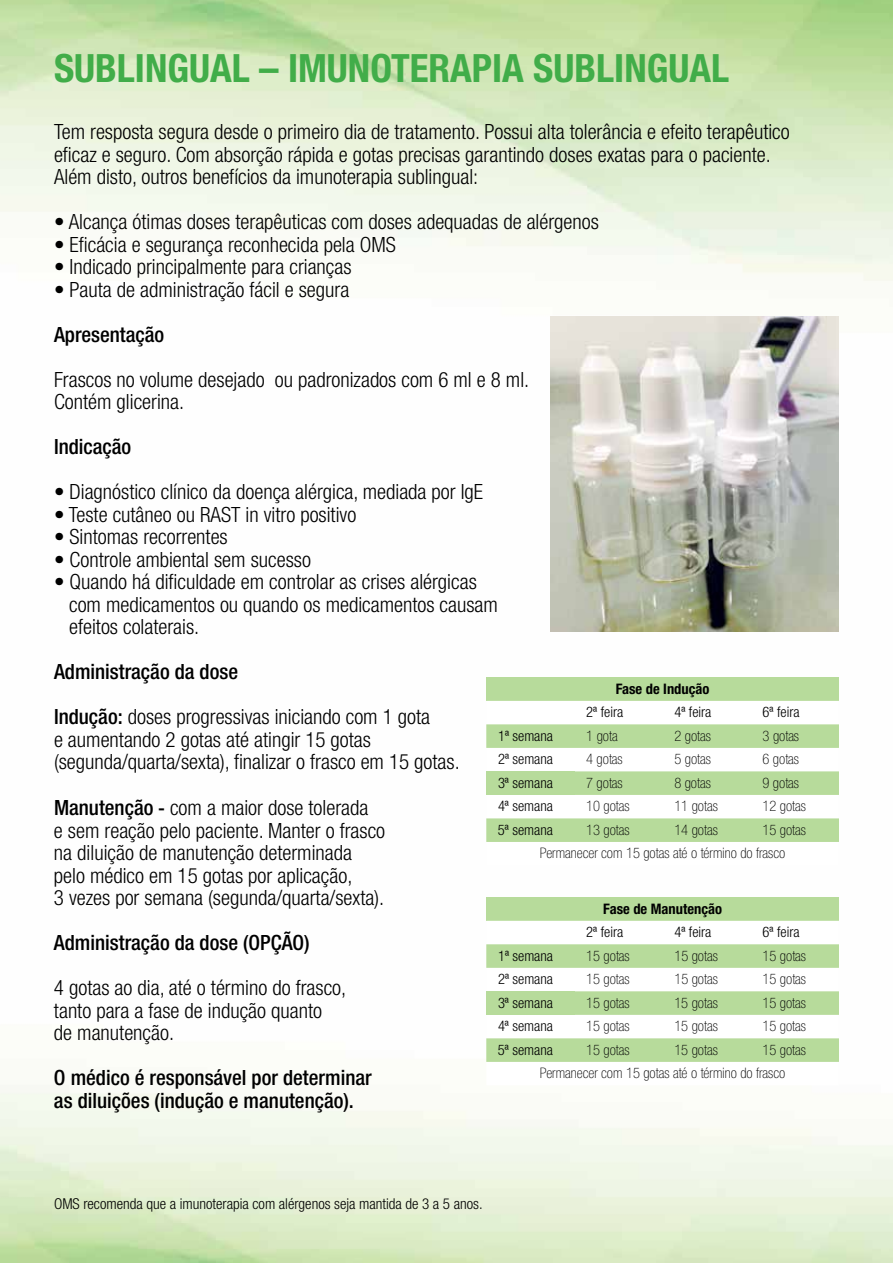
<style>
.page{position:relative;width:893px;height:1263px;background:#fff}
.page>*{position:absolute;margin:0;border:0;box-sizing:border-box;transform-origin:0 0}
.t1{font:700 condensed 39px "Helvetica Neue LT Std";color:#41ad49}
.t2{font:300 condensed 21px/22.5px "Helvetica Neue LT Std";color:#000}
.t3{font:500 condensed 21px/22.5px "Helvetica Neue LT Std";color:#000}
.t4{font:300 condensed 15px "Helvetica Neue LT Std";color:#000}
.t5{font:100 condensed 14.55px/23.5px "Helvetica Neue LT Std";color:#000}
.t6{font:300 condensed 14.55px "Helvetica Neue LT Std";color:#000}
.t7{font:700 condensed 14.55px "Helvetica Neue LT Std";color:#000}
.s1{font-weight:500}
.s2{font-weight:500;font-size:19.5px}
</style>
<div class="page">
<img style="left:0;top:0;width:893px;height:1263px">
<div style="left:486px;top:677px;width:353px;height:24px;background:#b7db9b"></div>
<svg style="left:486px;top:701px;width:353px;height:164px"></svg>
<svg style="left:486px;top:724px;width:353px;height:118px"></svg>
<div style="left:486px;top:771px;width:88px;height:24px;background:#b7db9b"></div>
<div style="left:486px;top:897px;width:353px;height:24px;background:#b7db9b"></div>
<svg style="left:486px;top:921px;width:353px;height:164px"></svg>
<svg style="left:486px;top:944px;width:353px;height:118px"></svg>
<div style="left:486px;top:991px;width:88px;height:24px;background:#b7db9b"></div>
<img style="left:550px;top:316px;width:289px;height:315px">
<h1 class="t1" style="left:54px;top:44px;width:677px">SUBLINGUAL – IMUNOTERAPIA SUBLINGUAL</h1>
<p class="t2" style="left:54px;top:121px;width:737px">Tem resposta segura desde o primeiro dia de tratamento. Possui alta tolerância e efeito terapêutico eficaz e seguro. Com absorção rápida e gotas precisas garantindo doses exatas para o paciente.<br>Além disto, outros benefícios da imunoterapia sublingual:</p>
<p class="t2" style="left:54px;top:211px;width:546px">• Alcança ótimas doses terapêuticas com doses adequadas de alérgenos</p>
<p class="t2" style="left:54px;top:233px;width:343px">• Eficácia e segurança reconhecida pela OMS</p>
<p class="t2" style="left:54px;top:255px;width:299px">• Indicado principalmente para crianças</p>
<p class="t2" style="left:54px;top:278px;width:297px">• Pauta de administração fácil e segura</p>
<p class="t3" style="left:54px;top:323px;width:112px">Apresentação</p>
<p class="t2" style="left:54px;top:368px;width:477px">Frascos no volume desejado ou padronizados com 6 ml e 8 ml.<br>Contém glicerina.</p>
<p class="t3" style="left:54px;top:435px;width:79px">Indicação</p>
<p class="t2" style="left:54px;top:480px;width:431px">• Diagnóstico clínico da doença alérgica, mediada por IgE</p>
<p class="t2" style="left:54px;top:503px;width:304px">• Teste cutâneo ou RAST in vitro positivo</p>
<p class="t2" style="left:54px;top:525px;width:175px">• Sintomas recorrentes</p>
<p class="t2" style="left:54px;top:548px;width:258px">• Controle ambiental sem sucesso</p>
<p class="t2" style="left:69px;top:570px;width:430px;text-indent:-15px">• Quando há dificuldade em controlar as crises alérgicas com medicamentos ou quando os medicamentos causam efeitos colaterais.</p>
<p class="t2" style="left:54px;top:649px;width:378px;line-height:45px"><span class="s1">Administração da dose<br>Indução:</span> doses progressivas iniciando com 1 gota</p>
<p class="t2" style="left:54px;top:728px;width:407px">e aumentando 2 gotas até atingir 15 gotas (segunda/quarta/sexta), finalizar o frasco em 15 gotas.</p>
<p class="t2" style="left:54px;top:796px;width:333px"><span class="s1">Manutenção</span> <span class="s2">-</span> com a maior dose tolerada<br>e sem reação pelo paciente. Manter o frasco na diluição de manutenção determinada pelo médico em 15 gotas por aplicação,<br>3 vezes por semana (segunda/quarta/sexta).</p>
<p class="t3" style="left:54px;top:931px;width:257px">Administração da dose (OPÇÃO)</p>
<p class="t2" style="left:54px;top:976px;width:294px">4 gotas ao dia, até o término do frasco, tanto para a fase de indução quanto<br>de manutenção.</p>
<p class="t3" style="left:54px;top:1066px;width:319px">O médico é responsável por determinar as diluições (indução e manutenção).</p>
<p class="t7" style="left:616px;top:680px;width:95px">Fase de Indução</p>
<p class="t6" style="left:586px;top:704px;width:39px">2ª feira</p>
<p class="t6" style="left:674px;top:704px;width:39px">4ª feira</p>
<p class="t6" style="left:763px;top:704px;width:39px">6ª feira</p>
<p class="t6" style="left:498px;top:727px;width:57px">1ª semana</p>
<p class="t5" style="left:586px;top:724px;width:33px">1 gota</p>
<p class="t5" style="left:674px;top:724px;width:38px">2 gotas</p>
<p class="t5" style="left:762px;top:724px;width:38px">3 gotas</p>
<p class="t6" style="left:498px;top:751px;width:57px">2ª semana</p>
<p class="t5" style="left:586px;top:747px;width:38px">4 gotas</p>
<p class="t5" style="left:674px;top:747px;width:38px">5 gotas</p>
<p class="t5" style="left:762px;top:747px;width:38px">6 gotas</p>
<p class="t6" style="left:498px;top:774px;width:57px">3ª semana</p>
<p class="t5" style="left:586px;top:771px;width:38px">7 gotas</p>
<p class="t5" style="left:674px;top:771px;width:38px">8 gotas</p>
<p class="t5" style="left:762px;top:771px;width:38px">9 gotas</p>
<p class="t6" style="left:498px;top:798px;width:57px">4ª semana</p>
<p class="t5" style="left:586px;top:794px;width:45px">10 gotas</p>
<p class="t5" style="left:674px;top:794px;width:45px">11 gotas</p>
<p class="t5" style="left:762px;top:794px;width:45px">12 gotas</p>
<p class="t6" style="left:498px;top:821px;width:57px">5ª semana</p>
<p class="t5" style="left:586px;top:818px;width:45px">13 gotas</p>
<p class="t5" style="left:674px;top:818px;width:45px">14 gotas</p>
<p class="t5" style="left:540px;top:818px;width:268px;text-indent:223px">15 gotas<br>Permanecer com 15 gotas até o término do frasco</p>
<p class="t7" style="left:603px;top:899px;width:120px">Fase de Manutenção</p>
<p class="t6" style="left:586px;top:923px;width:39px">2ª feira</p>
<p class="t6" style="left:674px;top:923px;width:39px">4ª feira</p>
<p class="t6" style="left:763px;top:923px;width:39px">6ª feira</p>
<p class="t6" style="left:498px;top:947px;width:57px">1ª semana</p>
<p class="t5" style="left:586px;top:943px;width:45px">15 gotas</p>
<p class="t5" style="left:674px;top:943px;width:45px">15 gotas</p>
<p class="t5" style="left:762px;top:943px;width:45px">15 gotas</p>
<p class="t6" style="left:498px;top:970px;width:57px">2ª semana</p>
<p class="t5" style="left:586px;top:967px;width:45px">15 gotas</p>
<p class="t5" style="left:674px;top:967px;width:45px">15 gotas</p>
<p class="t5" style="left:762px;top:967px;width:45px">15 gotas</p>
<p class="t6" style="left:498px;top:994px;width:57px">3ª semana</p>
<p class="t5" style="left:586px;top:990px;width:45px">15 gotas</p>
<p class="t5" style="left:674px;top:990px;width:45px">15 gotas</p>
<p class="t5" style="left:762px;top:990px;width:45px">15 gotas</p>
<p class="t6" style="left:498px;top:1017px;width:57px">4ª semana</p>
<p class="t5" style="left:586px;top:1014px;width:45px">15 gotas</p>
<p class="t5" style="left:674px;top:1014px;width:45px">15 gotas</p>
<p class="t5" style="left:762px;top:1014px;width:45px">15 gotas</p>
<p class="t6" style="left:498px;top:1041px;width:57px">5ª semana</p>
<p class="t5" style="left:586px;top:1037px;width:45px">15 gotas</p>
<p class="t5" style="left:674px;top:1037px;width:45px">15 gotas</p>
<p class="t5" style="left:540px;top:1037px;width:268px;text-indent:223px">15 gotas<br>Permanecer com 15 gotas até o término do frasco</p>
<p class="t4" style="left:54px;top:1195px;width:430px">OMS recomenda que a imunoterapia com alérgenos seja mantida de 3 a 5 anos.</p>
</div>
